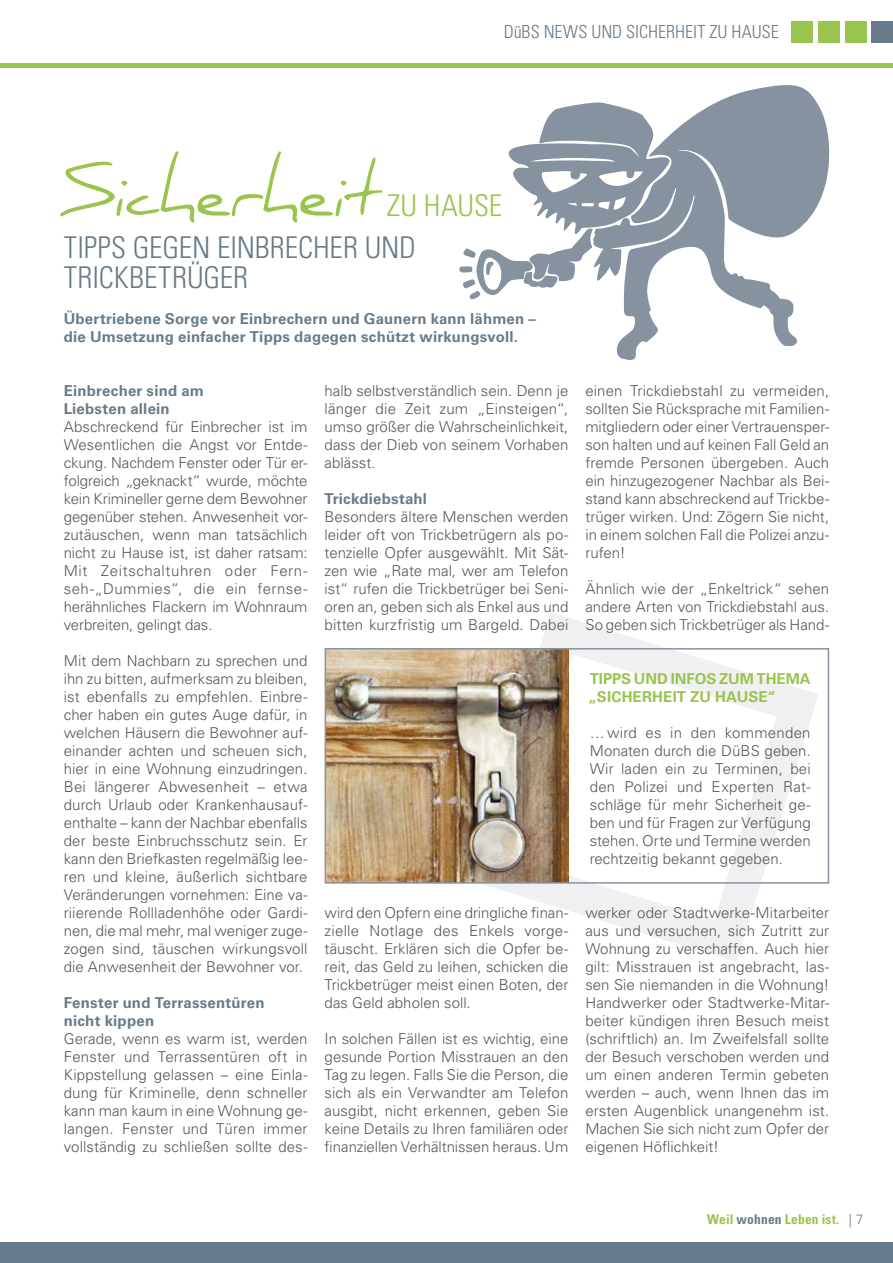
<style>
.page{position:relative;width:893px;height:1263px;background:#fff}
.page>*{position:absolute;margin:0;border:0;box-sizing:border-box;transform-origin:0 0}
.t1{font:70.5px "Daniel";color:#99c44d}
.t2{font:300 condensed 30px/30px "Univers LT Std";letter-spacing:-.005em;color:#687b8a}
.t3{font:300 condensed 30px "Univers LT Std";letter-spacing:-.005em;color:#99c44d}
.t4{font:300 condensed 18px "Univers LT Std";color:#687b8a}
.t5{font:300 15px/18px "Univers LT Std";color:#565656;text-align:justify}
.t6{font:700 15px/18px "Univers LT Std";letter-spacing:.015em;color:#687b8a}
.t7{font:700 15px/18px "Univers LT Std";color:#99c44d}
.t8{font:700 condensed 13.5px "Univers LT Std";letter-spacing:.01em;color:#99c44d}
.s1{color:#687b8a}
.s2{font-weight:300;font-stretch:normal;color:#687b8a}
</style>
<div class="page">
<svg style="left:483px;top:613px;width:335px;height:349px"></svg>
<img style="left:328px;top:651px;width:240px;height:230px">
<svg style="left:616px;top:85px;width:214px;height:275px"></svg>
<svg style="left:459px;top:101px;width:212px;height:198px"></svg>
<hr style="left:0;top:64px;width:893px;height:4px;background:#99c44d">
<div style="left:0;top:1242px;width:893px;height:21px;background:#687b8a"></div>
<div style="left:872px;top:21px;width:21px;height:22px;background:#687b8a"></div>
<div style="left:845px;top:21px;width:21px;height:22px;background:#99c44d"></div>
<div style="left:818px;top:21px;width:21px;height:22px;background:#99c44d"></div>
<div style="left:792px;top:21px;width:21px;height:22px;background:#99c44d"></div>
<div style="left:325px;top:648px;width:504px;height:236px;border:2px solid #86929f"></div>
<p class="t4" style="left:504px;top:21px;width:276px">DüBS NEWS UND SICHERHEIT ZU HAUSE</p>
<h1 class="t1" style="left:56px;top:150px;width:324px">Sicherheit</h1>
<h2 class="t3" style="left:387px;top:187px;width:117px">ZU HAUSE</h2>
<h2 class="t2" style="left:64px;top:232px;width:354px">TIPPS GEGEN EINBRECHER UND<br>TRICKBETRÜGER</h2>
<p class="t6" style="left:64px;top:310px;width:474px">Übertriebene Sorge vor Einbrechern und Gaunern kann lähmen – die Umsetzung einfacher Tipps dagegen schützt wirkungsvoll.</p>
<p class="t6" style="left:64px;top:382px;width:142px">Einbrecher sind am<br>Liebsten allein</p>
<p class="t5" style="left:64px;top:418px;width:245px">Abschreckend für Einbrecher ist im Wesentlichen die Angst vor Entde&shy;ckung. Nachdem Fenster oder Tür er&shy;folgreich „geknackt“ wurde, möchte kein Krimineller gerne dem Bewohner gegenüber stehen. Anwesenheit vor&shy;zutäuschen, wenn man tatsächlich nicht zu Hause ist, ist daher ratsam:<br>Mit Zeitschaltuhren oder Fern&shy;seh-„Dummies“, die ein fernse&shy;herähnliches Flackern im Wohnraum verbreiten, gelingt das.</p>
<p class="t5" style="left:64px;top:652px;width:245px">Mit dem Nachbarn zu sprechen und ihn zu bitten, aufmerksam zu bleiben, ist ebenfalls zu empfehlen. Einbre&shy;cher haben ein gutes Auge dafür, in welchen Häusern die Bewohner auf&shy;einander achten und scheuen sich, hier in eine Wohnung einzudringen.<br>Bei längerer Abwesenheit – etwa durch Urlaub oder Krankenhausauf&shy;enthalte – kann der Nachbar ebenfalls der beste Einbruchsschutz sein. Er kann den Briefkasten regelmäßig lee&shy;ren und kleine, äußerlich sichtbare Veränderungen vornehmen: Eine va&shy;riierende Rollladenhöhe oder Gardi&shy;nen, die mal mehr, mal weniger zuge&shy;zogen sind, täuschen wirkungsvoll die Anwesenheit der Bewohner vor.</p>
<p class="t6" style="left:64px;top:994px;width:202px">Fenster und Terrassentüren nicht kippen</p>
<p class="t5" style="left:64px;top:1030px;width:245px">Gerade, wenn es warm ist, werden Fenster und Terrassentüren oft in Kippstellung gelassen – eine Einla&shy;dung für Kriminelle, denn schneller kann man kaum in eine Wohnung ge&shy;langen. Fenster und Türen immer vollständig zu schließen sollte des-</p>
<p class="t5" style="left:325px;top:382px;width:245px">halb selbstverständlich sein. Denn je länger die Zeit zum „Einsteigen“, umso größer die Wahrscheinlichkeit, dass der Dieb von seinem Vorhaben ablässt.</p>
<p class="t6" style="left:325px;top:490px;width:104px">Trickdiebstahl</p>
<p class="t5" style="left:325px;top:508px;width:245px">Besonders ältere Menschen werden leider oft von Trickbetrügern als po&shy;tenzielle Opfer ausgewählt. Mit Sät&shy;zen wie „Rate mal, wer am Telefon ist“ rufen die Trickbetrüger bei Seni&shy;oren an, geben sich als Enkel aus und bitten kurzfristig um Bargeld. Dabei</p>
<p class="t5" style="left:325px;top:904px;width:245px">wird den Opfern eine dringliche finan&shy;zielle Notlage des Enkels vorge&shy;täuscht. Erklären sich die Opfer be&shy;reit, das Geld zu leihen, schicken die Trickbetrüger meist einen Boten, der das Geld abholen soll.</p>
<p class="t5" style="left:325px;top:1030px;width:245px">In solchen Fällen ist es wichtig, eine gesunde Portion Misstrauen an den Tag zu legen. Falls Sie die Person, die sich als ein Verwandter am Telefon ausgibt, nicht erkennen, geben Sie keine Details zu Ihren familiären oder finanziellen Verhältnissen heraus. Um</p>
<p class="t5" style="left:585px;top:382px;width:245px">einen Trickdiebstahl zu vermeiden, sollten Sie Rücksprache mit Familien&shy;mitgliedern oder einer Vertrauensper&shy;son halten und auf keinen Fall Geld an fremde Personen übergeben. Auch ein hinzugezogener Nachbar als Bei&shy;stand kann abschreckend auf Trickbe&shy;trüger wirken. Und: Zögern Sie nicht, in einem solchen Fall die Polizei anzu&shy;rufen!</p>
<p class="t5" style="left:585px;top:580px;width:245px">Ähnlich wie der „Enkeltrick“ sehen andere Arten von Trickdiebstahl aus.<br>So geben sich Trickbetrüger als Hand-</p>
<p class="t7" style="left:588px;top:670px;width:224px">TIPPS UND INFOS ZUM THEMA „SICHERHEIT ZU HAUSE“</p>
<p class="t5" style="left:590px;top:724px;width:222px">…wird es in den kommenden Monaten durch die DüBS geben.<br>Wir laden ein zu Terminen, bei den Polizei und Experten Rat&shy;schläge für mehr Sicherheit ge&shy;ben und für Fragen zur Verfügung stehen. Orte und Termine werden rechtzeitig bekannt gegeben.</p>
<p class="t5" style="left:585px;top:904px;width:245px">werker oder Stadtwerke-Mitarbeiter aus und versuchen, sich Zutritt zur Wohnung zu verschaffen. Auch hier gilt: Misstrauen ist angebracht, las&shy;sen Sie niemanden in die Wohnung!<br>Handwerker oder Stadtwerke-Mitar&shy;beiter kündigen ihren Besuch meist (schriftlich) an. Im Zweifelsfall sollte der Besuch verschoben werden und um einen anderen Termin gebeten werden – auch, wenn Ihnen das im ersten Augenblick unangenehm ist.<br>Machen Sie sich nicht zum Opfer der eigenen Höflichkeit!</p>
<p class="t8" style="left:707px;top:1211px;width:157px">Weil <span class="s1">wohnen</span> Leben ist. <span class="s2">| 7</span></p>
</div>
